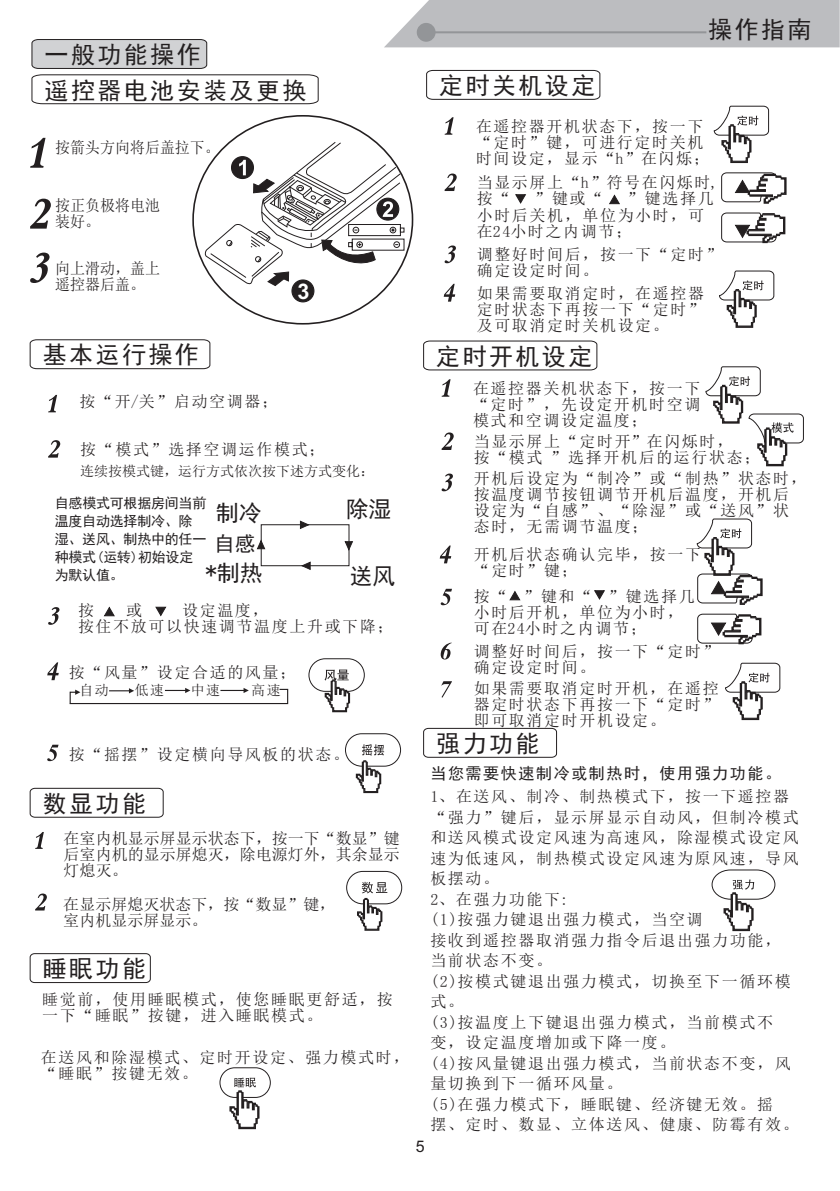
<style>
.page{position:relative;width:840px;height:1191px;background:#fff}
.page>*{position:absolute;margin:0;border:0;box-sizing:border-box;transform-origin:0 0}
.t1{font:24px "Sim Hei";letter-spacing:.1em;color:#231f20}
.t2{font:22.8px "Sim Hei";color:#231f20}
.t3{font:700 21.6px "Arial";color:#fff}
.t4{font:20.6px "Sim Hei";color:#231f20}
.t5{font:16px/16px "Sim Sun";letter-spacing:.1em;color:#231f20}
.t6{font:16px/16px "Sim Sun";color:#231f20;scale:.94 1}
.t7{font:16px/16px "Sim Sun";color:#231f20}
.t8{font:16px "Sim Hei";letter-spacing:.1em;color:#231f20}
.t9{font:16px "Arial";color:#231f20}
.t10{font:14px/18px "Sim Hei";letter-spacing:-.02em;color:#231f20}
.t11{font:14px "Sim Sun";color:#231f20}
</style>
<div class="page">
<svg style="left:384px;top:0;width:455px;height:47px;background:#bebfc2"></svg>
<div style="left:416px;top:23px;width:19px;height:19px;background:#939598;border-radius:50%"></div>
<hr style="left:430px;top:32px;width:276px;height:1px;background:#939598">
<svg style="left:30px;top:339px;width:180px;height:30px"></svg>
<svg style="left:30px;top:788px;width:133px;height:29px"></svg>
<svg style="left:48px;top:395px;width:9px;height:17px"></svg>
<svg style="left:48px;top:440px;width:12px;height:17px"></svg>
<svg style="left:48px;top:607px;width:11px;height:18px"></svg>
<svg style="left:104px;top:607px;width:11px;height:9px"></svg>
<svg style="left:155px;top:606px;width:11px;height:11px"></svg>
<div style="left:261px;top:524px;width:88px;height:42px;border:1px solid #231f20"></div>
<svg style="left:257px;top:540px;width:8px;height:9px"></svg>
<svg style="left:301px;top:561px;width:10px;height:9px"></svg>
<svg style="left:344px;top:541px;width:9px;height:12px"></svg>
<svg style="left:299px;top:520px;width:10px;height:9px"></svg>
<svg style="left:47px;top:662px;width:12px;height:18px"></svg>
<div style="left:308px;top:658px;width:56px;height:33px;border:1px solid #231f20;border-radius:16px"></div>
<div style="left:345px;top:733px;width:55px;height:33px;border:1px solid #231f20;border-radius:16px"></div>
<svg style="left:324px;top:669px;width:26px;height:43px"></svg>
<svg style="left:355px;top:744px;width:29px;height:49px"></svg>
<svg style="left:47px;top:744px;width:12px;height:17px"></svg>
<svg style="left:70px;top:688px;width:218px;height:16px"></svg>
<svg style="left:31px;top:39px;width:287px;height:65px"></svg>
<svg style="left:30px;top:138px;width:15px;height:30px"></svg>
<svg style="left:30px;top:199px;width:21px;height:30px"></svg>
<svg style="left:30px;top:252px;width:19px;height:31px"></svg>
<div style="left:291px;top:279px;width:23px;height:23px;background:#231f20;border:1px solid #231f20;border-radius:50%"></div>
<svg style="left:204px;top:141px;width:200px;height:145px"></svg>
<div style="left:30px;top:953px;width:120px;height:29px;border:1px solid #231f20;border-radius:4px"></div>
<div style="left:220px;top:1067px;width:50px;height:30px;border:1px solid #231f20;border-radius:15px"></div>
<svg style="left:229px;top:1077px;width:30px;height:52px"></svg>
<svg style="left:35px;top:832px;width:9px;height:17px"></svg>
<svg style="left:35px;top:893px;width:12px;height:17px"></svg>
<div style="left:346px;top:871px;width:55px;height:33px;border:1px solid #231f20;border-radius:16px"></div>
<svg style="left:357px;top:882px;width:30px;height:48px"></svg>
<svg style="left:725px;top:663px;width:54px;height:57px"></svg>
<svg style="left:423px;top:340px;width:174px;height:30px"></svg>
<svg style="left:441px;top:379px;width:9px;height:18px"></svg>
<svg style="left:441px;top:432px;width:12px;height:18px"></svg>
<svg style="left:441px;top:473px;width:11px;height:18px"></svg>
<svg style="left:509px;top:591px;width:11px;height:9px"></svg>
<svg style="left:594px;top:590px;width:10px;height:10px"></svg>
<svg style="left:439px;top:545px;width:12px;height:18px"></svg>
<svg style="left:440px;top:589px;width:12px;height:16px"></svg>
<svg style="left:440px;top:642px;width:11px;height:17px"></svg>
<svg style="left:441px;top:681px;width:10px;height:16px"></svg>
<svg style="left:705px;top:366px;width:98px;height:100px"></svg>
<svg style="left:696px;top:518px;width:66px;height:87px"></svg>
<svg style="left:697px;top:614px;width:64px;height:30px"></svg>
<svg style="left:426px;top:70px;width:174px;height:30px"></svg>
<svg style="left:444px;top:117px;width:9px;height:18px"></svg>
<svg style="left:444px;top:173px;width:12px;height:18px"></svg>
<svg style="left:444px;top:245px;width:11px;height:18px"></svg>
<svg style="left:609px;top:195px;width:10px;height:9px"></svg>
<svg style="left:515px;top:194px;width:11px;height:10px"></svg>
<svg style="left:443px;top:284px;width:12px;height:18px"></svg>
<svg style="left:713px;top:106px;width:55px;height:57px"></svg>
<svg style="left:719px;top:270px;width:54px;height:58px"></svg>
<svg style="left:721px;top:172px;width:65px;height:32px"></svg>
<svg style="left:721px;top:212px;width:64px;height:31px"></svg>
<svg style="left:423px;top:728px;width:133px;height:29px"></svg>
<svg style="left:711px;top:869px;width:63px;height:62px"></svg>
<h1 class="t1" style="left:45px;top:43px;width:157px">一般功能操作</h1>
<h1 class="t1" style="left:45px;top:78px;width:263px">遥控器电池安装及更换</h1>
<p class="t6" style="left:55px;top:139px;width:177px">按箭头方向将后盖拉下。</p>
<p class="t6" style="left:55px;top:198px;width:113px">按正负极将电池装好。</p>
<p class="t6" style="left:55px;top:260px;width:113px">向上滑动，盖上遥控器后盖。</p>
<h1 class="t1" style="left:43px;top:343px;width:157px">基本运行操作</h1>
<p class="t5" style="left:79px;top:393px;width:200px">按“开/关”启动空调器；</p>
<h3 class="t3" style="left:297px;top:283px;width:14px">3</h3>
<p class="t5" style="left:80px;top:441px;width:246px">按“模式”选择空调运作模式；</p>
<p class="t11" style="left:80px;top:464px;width:295px">连续按模式键，运行方式依次按下述方式变化：</p>
<h2 class="t2" style="left:216px;top:501px;width:47px">制冷</h2>
<h2 class="t2" style="left:345px;top:497px;width:47px">除湿</h2>
<h2 class="t2" style="left:205px;top:561px;width:59px">*制热</h2>
<h2 class="t2" style="left:349px;top:564px;width:47px">送风</h2>
<p class="t10" style="left:55px;top:494px;width:153px">自感模式可根据房间当前温度自动选择制冷、除湿、送风、制热中的任一种模式(运转)初始设定为默认值。</p>
<p class="t4" style="left:214px;top:533px;width:43px">自感</p>
<p class="t5" style="left:78px;top:602px;width:317px;text-indent:104px">设定温度，<br>按住不放可以快速调节温度上升或下降；</p>
<p class="t5" style="left:78px;top:602px;width:17px">按</p>
<p class="t5" style="left:126px;top:602px;width:18px">或</p>
<p class="t5" style="left:69px;top:664px;width:229px">按“风量”设定合适的风量；</p>
<p class="t11" style="left:79px;top:682px;width:31px">自动</p>
<p class="t11" style="left:135px;top:682px;width:31px">低速</p>
<p class="t11" style="left:191px;top:682px;width:31px">中速</p>
<p class="t11" style="left:251px;top:682px;width:31px">高速</p>
<p class="t5" style="left:69px;top:746px;width:281px">按“摇摆”设定横向导风板的状态。</p>
<h1 class="t1" style="left:43px;top:791px;width:105px">数显功能</h1>
<p class="t5" style="left:64px;top:830px;width:338px;text-align:justify">在室内机显示屏显示状态下，按一下“数显”键后室内机的显示屏熄灭，除电源灯外，其余显示灯熄灭。</p>
<p class="t7" style="left:63px;top:896px;width:274px">在显示屏熄灭状态下，按“数显”键，室内机显示屏显示。</p>
<h1 class="t1" style="left:43px;top:956px;width:105px">睡眠功能</h1>
<p class="t5" style="left:42px;top:991px;width:352px">睡觉前，使用睡眠模式，使您睡眠更舒适，按一下“睡眠”按键，进入睡眠模式。</p>
<p class="t5" style="left:41px;top:1049px;width:369px">在送风和除湿模式、定时开设定、强力模式时，“睡眠”按键无效。</p>
<h1 class="t1" style="left:707px;top:18px;width:105px">操作指南</h1>
<h1 class="t1" style="left:439px;top:73px;width:157px">定时关机设定</h1>
<p class="t5" style="left:475px;top:118px;width:235px">在遥控器开机状态下，按一下“定时”键，可进行定时关机时间设定，显示“h”在闪烁；</p>
<p class="t5" style="left:476px;top:175px;width:243px">当显示屏上“h”符号在闪烁时,按“</p>
<p class="t5" style="left:476px;top:191px;width:238px;text-indent:150px">”键选择几小时后关机，单位为小时，可在24小时之内调节；</p>
<p class="t5" style="left:476px;top:247px;width:246px">调整好时间后，按一下“定时”确定设定时间。</p>
<p class="t5" style="left:476px;top:286px;width:229px;text-align:justify">如果需要取消定时，在遥控器定时状态下再按一下“定时”及可取消定时关机设定。</p>
<p class="t5" style="left:534px;top:191px;width:70px">”键或“</p>
<h1 class="t1" style="left:436px;top:344px;width:157px">定时开机设定</h1>
<p class="t5" style="left:473px;top:380px;width:229px;text-align:justify">在遥控器关机状态下，按一下“定时”，先设定开机时空调模式和空调设定温度；</p>
<p class="t5" style="left:473px;top:434px;width:288px">当显示屏上“定时开”在闪烁时，按“模式 ”选择开机后的运行状态；</p>
<p class="t5" style="left:473px;top:471px;width:334px">开机后设定为“制冷”或“制热”状态时，按温度调节按钮调节开机后温度，开机后设定为“自感”、“除湿”或“送风”状态时，无需调节温度；</p>
<p class="t5" style="left:473px;top:546px;width:229px">开机后状态确认完毕，按一下“定时”键；</p>
<p class="t5" style="left:473px;top:588px;width:222px">按“ ”键和“ ”键选择几小时后开机，单位为小时，可在24小时之内调节；</p>
<p class="t5" style="left:473px;top:643px;width:246px">调整好时间后，按一下“定时”确定设定时间。</p>
<p class="t5" style="left:473px;top:680px;width:246px;text-align:justify">如果需要取消定时开机，在遥控器定时状态下再按一下“定时”即可取消定时开机设定。</p>
<h1 class="t1" style="left:436px;top:731px;width:105px">强力功能</h1>
<p class="t5" style="left:430px;top:786px;width:370px;line-height:20.4px">1、在送风、制冷、制热模式下，按一下遥控器“强力”键后，显示屏显示自动风，但制冷模式和送风模式设定风速为高速风，除湿模式设定风速为低速风，制热模式设定风速为原风速，导风板摆动。<br>2、在强力功能下:<br>(1)按强力键退出强力模式，当空调<br>接收到遥控器取消强力指令后退出强力功能，当前状态不变。<br>(2)按模式键退出强力模式，切换至下一循环模式。<br>(3)按温度上下键退出强力模式，当前模式不<br>变，设定温度增加或下降一度。<br>(4)按风量键退出强力模式，当前状态不变，风量切换到下一循环风量。<br>(5)在强力模式下，睡眠键、经济键无效。摇<br>摆、定时、数显、立体送风、健康、防霉有效。</p>
<p class="t8" style="left:430px;top:765px;width:352px">当您需要快速制冷或制热时，使用强力功能。</p>
<p class="t9" style="left:415px;top:1140px;width:10px">5</p>
</div>
